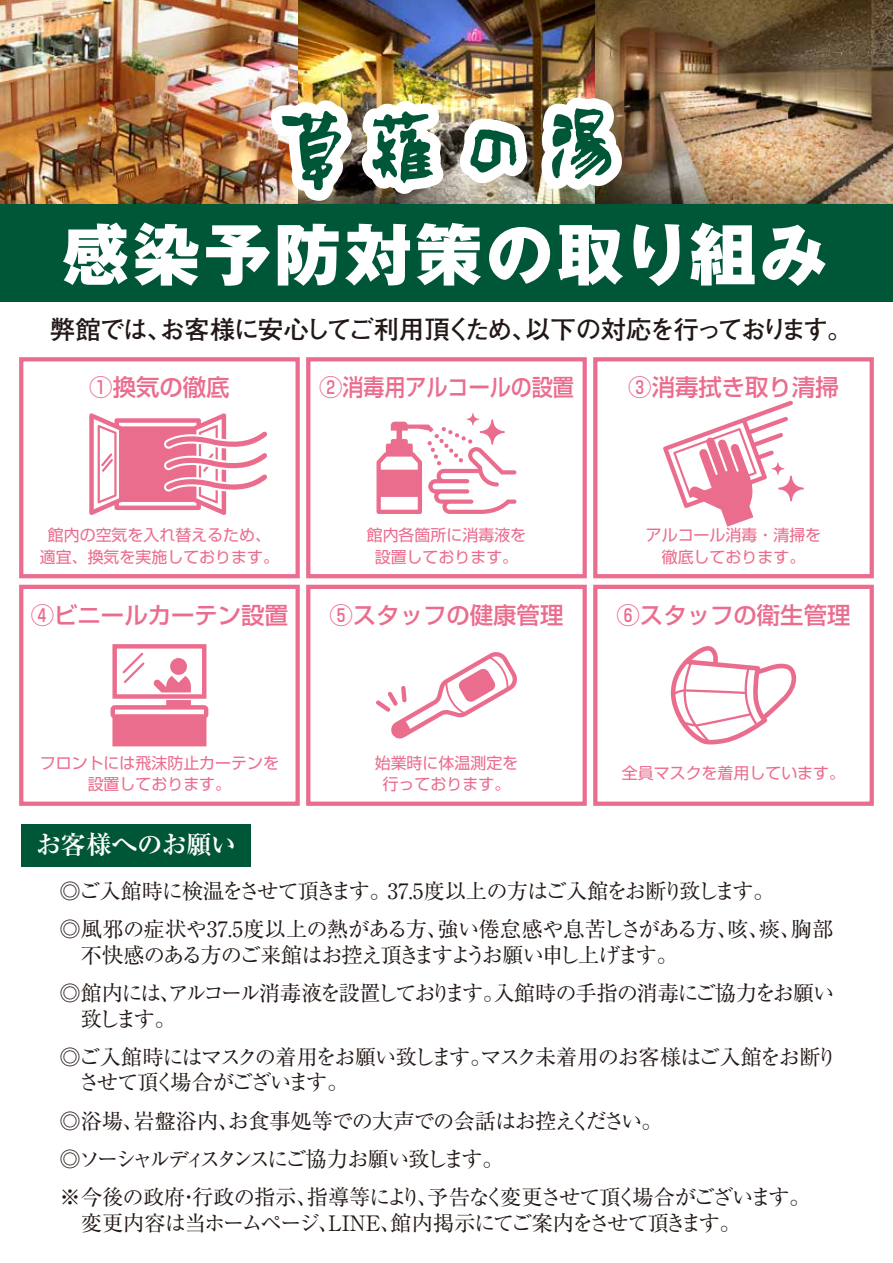
<style>
.page{position:relative;width:893px;height:1263px;background:#fff}
.page>*{position:absolute;margin:0;border:0;box-sizing:border-box;transform-origin:0 0}
.t1{font:800 66.9px "Gothic MB101 Pro";letter-spacing:.055em;color:#fff}
.t2{font:700 25.5px "Futo Go B101 Pro";letter-spacing:-.075em;color:#221815}
.t3{font:700 25.5px "Ryumin Pro";letter-spacing:-.025em;color:#fff}
.t4{font:500 23.4px "Shin Go Pro";color:#eb6d8e}
.t5{font:21.3px/38.2px "Ryumin Pro";letter-spacing:-.065em;color:#221815}
.t6{font:21.3px/38.2px "Ryumin Pro";letter-spacing:-.035em;color:#221815}
.t7{font:21.3px "Ryumin Pro";letter-spacing:-.095em;color:#221815}
.t8{font:15.9px/21.3px "Shin Go Pro";color:#eb6d8e;text-align:center}
</style>
<div class="page">
<img style="left:0;top:0;width:893px;height:204px">
<div style="left:0;top:204px;width:893px;height:97px;background:#005738"></div>
<div style="left:19px;top:585px;width:281px;height:221px;border:4px solid #eb6d8e"></div>
<div style="left:306px;top:585px;width:281px;height:221px;border:4px solid #eb6d8e"></div>
<div style="left:593px;top:585px;width:281px;height:221px;border:4px solid #eb6d8e"></div>
<div style="left:19px;top:357px;width:281px;height:221px;border:4px solid #eb6d8e"></div>
<div style="left:306px;top:357px;width:281px;height:221px;border:4px solid #eb6d8e"></div>
<div style="left:593px;top:357px;width:281px;height:221px;border:4px solid #eb6d8e"></div>
<div style="left:21px;top:824px;width:230px;height:43px;background:#005738"></div>
<svg style="left:377px;top:421px;width:65px;height:93px"></svg>
<svg style="left:376px;top:682px;width:66px;height:56px"></svg>
<svg style="left:670px;top:646px;width:126px;height:98px"></svg>
<svg style="left:663px;top:400px;width:141px;height:127px"></svg>
<svg style="left:111px;top:644px;width:97px;height:102px"></svg>
<svg style="left:89px;top:413px;width:178px;height:102px"></svg>
<svg style="left:442px;top:100px;width:103px;height:706px"></svg>
<img style="left:523px;top:0;width:122px;height:214px">
<img style="left:261px;top:0;width:256px;height:356px">
<h1 class="t1" style="left:62px;top:199px;width:766px">感染予防対策の取り組み</h1>
<p class="t2" style="left:50px;top:309px;width:804px">弊館では、お客様に安心してご利用頂くため、以下の対応を行っております。</p>
<p class="t4" style="left:89px;top:368px;width:142px">①換気の徹底</p>
<p class="t4" style="left:319px;top:368px;width:256px">②消毒用アルコールの設置</p>
<p class="t4" style="left:628px;top:368px;width:212px">③消毒拭き取り清掃</p>
<p class="t8" style="left:40px;top:523px;width:241px">館内の空気を入れ替えるため、適宜、換気を実施しております。</p>
<p class="t4" style="left:31px;top:596px;width:259px">④ビニールカーテン設置</p>
<p class="t8" style="left:367px;top:523px;width:161px">館内各箇所に消毒液を設置しております。</p>
<p class="t4" style="left:330px;top:596px;width:235px">⑤スタッフの健康管理</p>
<p class="t8" style="left:646px;top:523px;width:177px">アルコール消毒・清掃を徹底しております。</p>
<p class="t4" style="left:617px;top:596px;width:235px">⑥スタッフの衛生管理</p>
<p class="t8" style="left:40px;top:750px;width:241px">フロントには飛沫防止カーテンを設置しております。</p>
<p class="t8" style="left:375px;top:750px;width:145px">始業時に体温測定を行っております。</p>
<p class="t8" style="left:622px;top:761px;width:225px">全員マスクを着用しています。</p>
<p class="t3" style="left:36px;top:824px;width:202px">お客様へのお願い</p>
<p class="t6" style="left:60px;top:870px;width:775px">◎ご入館時に検温をさせて頂きます。37.5度以上の方はご入館をお断り致します。<br>◎風邪の症状や37.5度以上の熱がある方、強い倦怠感や息苦しさがある方、咳、痰、胸部</p>
<p class="t5" style="left:60px;top:934px;width:776px;text-indent:21px">不快感のある方のご来館はお控え頂きますようお願い申し上げます。<br>◎館内には、アルコール消毒液を設置しております。入館時の手指の消毒にご協力をお願い</p>
<p class="t5" style="left:60px;top:998px;width:779px;text-indent:21px">致します。<br>◎ご入館時にはマスクの着用をお願い致します。マスク未着用のお客様はご入館をお断り</p>
<p class="t5" style="left:60px;top:1062px;width:753px;text-indent:19px">させて頂く場合がございます。<br>◎浴場、岩盤浴内、お食事処等での大声での会話はお控えください。<br>◎ソーシャルディスタンスにご協力お願い致します。<br>※今後の政府・行政の指示、指導等により、予告なく変更させて頂く場合がございます。</p>
<p class="t7" style="left:81px;top:1206px;width:662px">変更内容は当ホームページ、ＬＩＮＥ、館内掲示にてご案内をさせて頂きます。</p>
</div>
